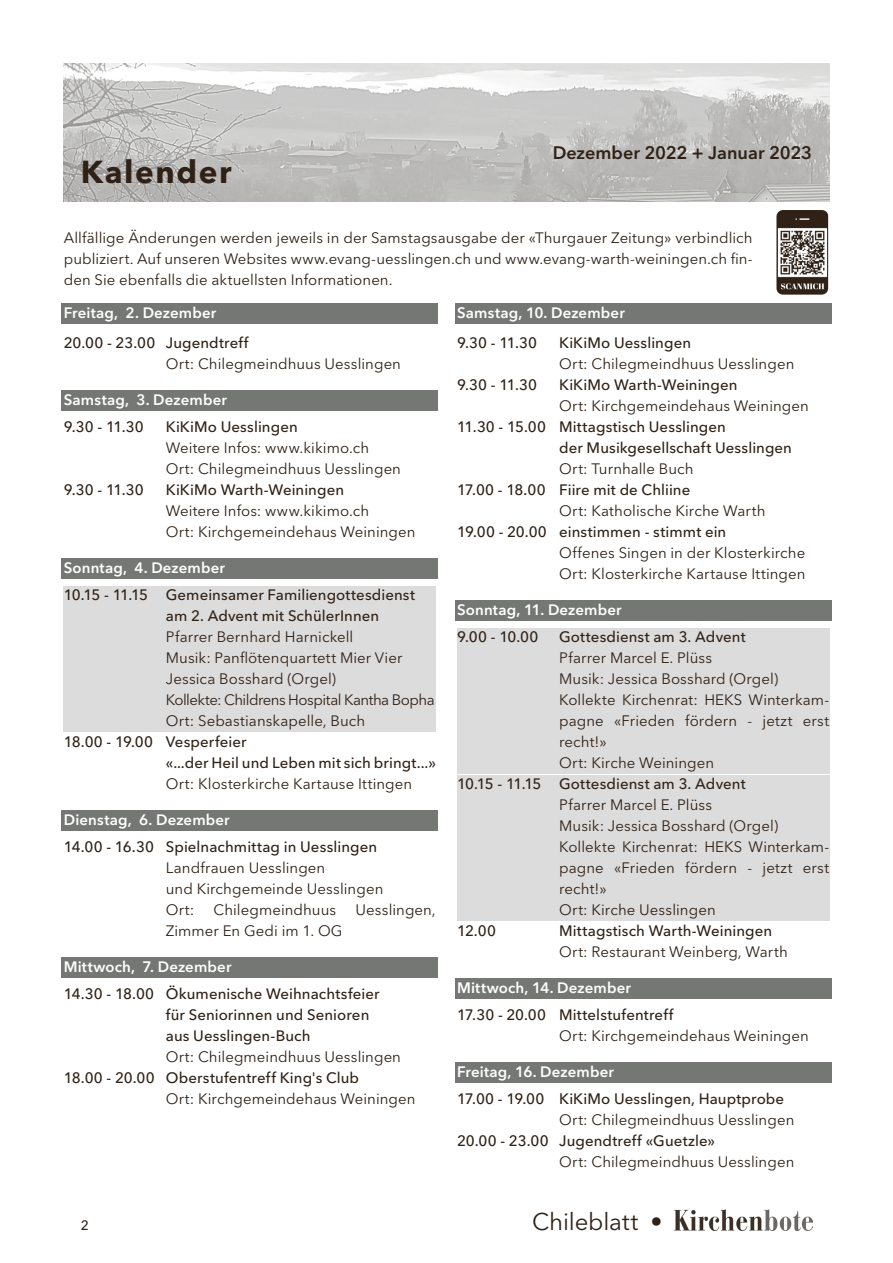
<style>
.page{position:relative;width:893px;height:1263px;background:#fff}
.page>*{position:absolute;margin:0;border:0;box-sizing:border-box;transform-origin:0 0}
.t1{font:700 31.5px "Avenir Next LT Pro";letter-spacing:.05em;color:#2f2116}
.t2{font:24px "Avenir Next LT Pro";letter-spacing:-.005em;color:#2f2116}
.t3{font:600 18px "Avenir Next LT Pro";color:#2f2116}
.t4{font:15px/21px "Avenir Next LT Pro";letter-spacing:.005em;color:#2f2116}
.t5{font:500 15px/21px "Avenir Next LT Pro";letter-spacing:.005em;color:#2f2116}
.t6{font:600 15px "Avenir Next LT Pro";letter-spacing:.01em;color:#fff}
.t7{font:500 13.5px "Avenir Next LT Pro";color:#2f2116}
</style>
<div class="page">
<img style="left:64px;top:64px;width:765px;height:137px">
<img style="left:674px;top:1209px;width:138px;height:21px">
<div style="left:455px;top:303px;width:376px;height:20px;background:#757775"></div>
<div style="left:455px;top:601px;width:376px;height:20px;background:#757775"></div>
<div style="left:457px;top:628px;width:372px;height:21px;background:#dddcdc"></div>
<div style="left:457px;top:648px;width:372px;height:21px;background:#dddcdc"></div>
<div style="left:457px;top:669px;width:372px;height:21px;background:#dddcdc"></div>
<div style="left:457px;top:690px;width:372px;height:63px;background:#dddcdc"></div>
<div style="left:457px;top:753px;width:372px;height:21px;background:#dddcdc"></div>
<div style="left:457px;top:775px;width:372px;height:21px;background:#dddcdc"></div>
<div style="left:457px;top:795px;width:372px;height:21px;background:#dddcdc"></div>
<div style="left:457px;top:816px;width:372px;height:21px;background:#dddcdc"></div>
<div style="left:457px;top:837px;width:372px;height:63px;background:#dddcdc"></div>
<div style="left:457px;top:900px;width:372px;height:21px;background:#dddcdc"></div>
<div style="left:455px;top:979px;width:376px;height:20px;background:#757775"></div>
<div style="left:455px;top:1063px;width:376px;height:20px;background:#757775"></div>
<div style="left:62px;top:303px;width:376px;height:21px;background:#757775"></div>
<div style="left:62px;top:391px;width:376px;height:20px;background:#757775"></div>
<div style="left:62px;top:559px;width:376px;height:20px;background:#757775"></div>
<div style="left:64px;top:586px;width:372px;height:21px;background:#dddcdc"></div>
<div style="left:64px;top:607px;width:372px;height:21px;background:#dddcdc"></div>
<div style="left:64px;top:627px;width:372px;height:21px;background:#dddcdc"></div>
<div style="left:64px;top:648px;width:372px;height:21px;background:#dddcdc"></div>
<div style="left:64px;top:669px;width:372px;height:21px;background:#dddcdc"></div>
<div style="left:64px;top:690px;width:372px;height:21px;background:#dddcdc"></div>
<div style="left:64px;top:711px;width:372px;height:21px;background:#dddcdc"></div>
<div style="left:62px;top:811px;width:376px;height:20px;background:#757775"></div>
<div style="left:62px;top:958px;width:376px;height:20px;background:#757775"></div>
<img style="left:776px;top:211px;width:53px;height:84px">
<h1 class="t1" style="left:81px;top:153px;width:152px">Kalender</h1>
<p class="t3" style="left:553px;top:142px;width:261px">Dezember 2022 + Januar 2023</p>
<p class="t4" style="left:64px;top:227px;width:690px;text-align:justify">Allfällige Änderungen werden jeweils in der Samstagsausgabe der «Thurgauer Zeitung» verbindlich publiziert. Auf unseren Websites www.evang-uesslingen.ch und www.evang-warth-weiningen.ch fin&shy;den Sie ebenfalls die aktuellsten Informationen.</p>
<p class="t6" style="left:64px;top:303px;width:154px">Freitag, 2. Dezember</p>
<p class="t5" style="left:64px;top:332px;width:186px">20.00 - 23.00 Jugendtreff</p>
<p class="t4" style="left:166px;top:353px;width:237px">Ort: Chilegmeindhuus Uesslingen</p>
<p class="t6" style="left:64px;top:391px;width:165px">Samstag, 3. Dezember</p>
<p class="t5" style="left:64px;top:416px;width:81px">9.30 - 11.30</p>
<p class="t5" style="left:166px;top:416px;width:133px">KiKiMo Uesslingen</p>
<p class="t4" style="left:166px;top:437px;width:237px">Weitere Infos: www.kikimo.ch<br>Ort: Chilegmeindhuus Uesslingen</p>
<p class="t5" style="left:64px;top:479px;width:81px">9.30 - 11.30</p>
<p class="t5" style="left:166px;top:479px;width:180px">KiKiMo Warth-Weiningen</p>
<p class="t4" style="left:166px;top:500px;width:251px">Weitere Infos: www.kikimo.ch<br>Ort: Kirchgemeindehaus Weiningen</p>
<p class="t6" style="left:64px;top:559px;width:163px">Sonntag, 4. Dezember</p>
<p class="t5" style="left:166px;top:584px;width:251px;text-indent:-102px">10.15 - 11.15 Gemeinsamer Familiengottesdienst am 2. Advent mit SchülerInnen</p>
<p class="t4" style="left:166px;top:626px;width:270px">Pfarrer Bernhard Harnickell<br>Musik: Panflötenquartett Mier Vier Jessica Bosshard (Orgel)<br>Kollekte: Childrens Hospital Kantha Bopha Ort: Sebastianskapelle, Buch</p>
<p class="t5" style="left:166px;top:731px;width:272px;text-indent:-102px">18.00 - 19.00 Vesperfeier<br>«...der Heil und Leben mit sich bringt...»</p>
<p class="t4" style="left:166px;top:773px;width:248px">Ort: Klosterkirche Kartause Ittingen</p>
<p class="t6" style="left:64px;top:811px;width:167px">Dienstag, 6. Dezember</p>
<p class="t5" style="left:64px;top:836px;width:315px">14.00 - 16.30 Spielnachmittag in Uesslingen</p>
<p class="t4" style="left:166px;top:857px;width:219px">Landfrauen Uesslingen<br>und Kirchgemeinde Uesslingen<br>Ort:</p>
<p class="t4" style="left:214px;top:899px;width:124px">Chilegmeindhuus</p>
<p class="t4" style="left:355px;top:899px;width:82px">Uesslingen,</p>
<p class="t4" style="left:166px;top:920px;width:178px">Zimmer En Gedi im 1. OG</p>
<p class="t6" style="left:64px;top:958px;width:169px">Mittwoch, 7. Dezember</p>
<p class="t5" style="left:166px;top:983px;width:215px;text-indent:-102px">14.30 - 18.00 Ökumenische Weihnachtsfeier für Seniorinnen und Senioren aus Uesslingen-Buch</p>
<p class="t4" style="left:166px;top:1046px;width:237px">Ort: Chilegmeindhuus Uesslingen</p>
<p class="t5" style="left:64px;top:1067px;width:297px">18.00 - 20.00 Oberstufentreff King's Club</p>
<p class="t4" style="left:166px;top:1088px;width:251px">Ort: Kirchgemeindehaus Weiningen</p>
<p class="t6" style="left:457px;top:303px;width:169px">Samstag, 10. Dezember</p>
<p class="t5" style="left:457px;top:332px;width:81px">9.30 - 11.30</p>
<p class="t5" style="left:559px;top:332px;width:133px">KiKiMo Uesslingen</p>
<p class="t4" style="left:559px;top:353px;width:237px">Ort: Chilegmeindhuus Uesslingen</p>
<p class="t5" style="left:457px;top:374px;width:81px">9.30 - 11.30</p>
<p class="t5" style="left:559px;top:374px;width:180px">KiKiMo Warth-Weiningen</p>
<p class="t4" style="left:559px;top:395px;width:251px">Ort: Kirchgemeindehaus Weiningen</p>
<p class="t5" style="left:559px;top:416px;width:234px;text-indent:-102px">11.30 - 15.00 Mittagstisch Uesslingen<br>der Musikgesellschaft Uesslingen</p>
<p class="t4" style="left:559px;top:458px;width:136px">Ort: Turnhalle Buch</p>
<p class="t5" style="left:457px;top:479px;width:235px">17.00 - 18.00 Fiire mit de Chliine</p>
<p class="t4" style="left:559px;top:500px;width:208px">Ort: Katholische Kirche Warth</p>
<p class="t5" style="left:457px;top:521px;width:271px">19.00 - 20.00 einstimmen - stimmt ein</p>
<p class="t4" style="left:559px;top:542px;width:248px">Offenes Singen in der Klosterkirche<br>Ort: Klosterkirche Kartause Ittingen</p>
<p class="t6" style="left:457px;top:601px;width:166px">Sonntag, 11. Dezember</p>
<p class="t5" style="left:457px;top:626px;width:83px">9.00 - 10.00</p>
<p class="t5" style="left:559px;top:626px;width:188px">Gottesdienst am 3. Advent</p>
<p class="t4" style="left:559px;top:647px;width:272px">Pfarrer Marcel E. Plüss<br>Musik: Jessica Bosshard (Orgel)<br>Kollekte Kirchenrat: HEKS Winterkam&shy;pagne «Frieden fördern - jetzt erst recht!»<br>Ort: Kirche Weiningen</p>
<p class="t5" style="left:457px;top:773px;width:290px">10.15 - 11.15 Gottesdienst am 3. Advent</p>
<p class="t4" style="left:559px;top:794px;width:272px">Pfarrer Marcel E. Plüss<br>Musik: Jessica Bosshard (Orgel)<br>Kollekte Kirchenrat: HEKS Winterkam&shy;pagne «Frieden fördern - jetzt erst recht!»<br>Ort: Kirche Uesslingen</p>
<p class="t5" style="left:457px;top:920px;width:40px">12.00</p>
<p class="t5" style="left:559px;top:920px;width:215px">Mittagstisch Warth-Weiningen</p>
<p class="t4" style="left:559px;top:941px;width:230px">Ort: Restaurant Weinberg, Warth</p>
<p class="t6" style="left:457px;top:979px;width:175px">Mittwoch, 14. Dezember</p>
<p class="t5" style="left:457px;top:1004px;width:218px">17.30 - 20.00 Mittelstufentreff</p>
<p class="t4" style="left:559px;top:1025px;width:251px">Ort: Kirchgemeindehaus Weiningen</p>
<p class="t6" style="left:457px;top:1063px;width:158px">Freitag, 16. Dezember</p>
<p class="t5" style="left:457px;top:1088px;width:329px">17.00 - 19.00 KiKiMo Uesslingen, Hauptprobe</p>
<p class="t4" style="left:559px;top:1109px;width:237px">Ort: Chilegmeindhuus Uesslingen</p>
<p class="t5" style="left:457px;top:1130px;width:259px">20.00 - 23.00 Jugendtreff «Guetzle»</p>
<p class="t4" style="left:559px;top:1151px;width:237px">Ort: Chilegmeindhuus Uesslingen</p>
<p class="t7" style="left:81px;top:1217px;width:10px">2</p>
<h2 class="t2" style="left:532px;top:1207px;width:132px">Chileblatt •</h2>
</div>
